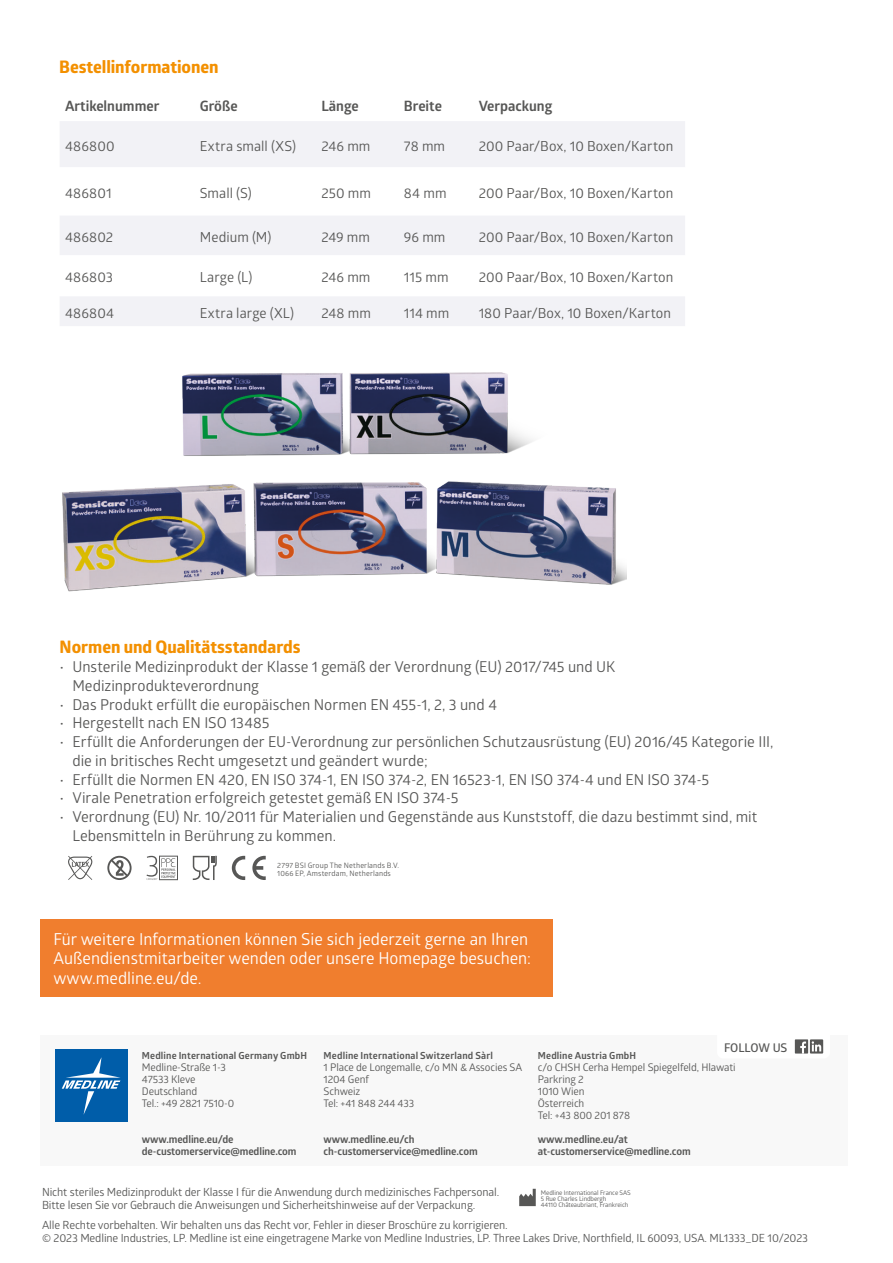
<style>
.page{position:relative;width:893px;height:1263px;background:#fff}
.page>*{position:absolute;margin:0;border:0;box-sizing:border-box;transform-origin:0 0}
.t1{font:700 17.25px "Globerx";color:#f39000}
.MEDLINE_-_CTA{font:16.5px/19.5px "Glober";color:#fff}
.t2{font:15px/18.8px "Glober";color:#575756}
.Table_Heads{font:700 14.25px "Glober";color:#575756}
.t3{font:13.8px "Glober";letter-spacing:.005em;color:#575756}
.t4{font:600 12px "Glober";letter-spacing:-.01em;color:#575756}
.t5{font:11.25px/12.8px "Glober";letter-spacing:-.01em;color:#575756}
.t6{font:10.5px/12px "Glober";letter-spacing:-.01em;color:#575756}
.t7{font:700 10.5px/12px "Glober";letter-spacing:-.01em;color:#575756}
.t8{font:700 9.75px "Glober";letter-spacing:.02em;color:#575756}
.t9{font:7.5px "Glober";letter-spacing:.02em;color:#575756}
.t10{font:6.3px/6.3px "Glober";letter-spacing:-.01em;color:#575756}
</style>
<div class="page">
<div style="left:40px;top:1035px;width:808px;height:131px;background:#f8f8f8"></div>
<div style="left:717px;top:1025px;width:113px;height:33px;background:#fff;border-radius:6px"></div>
<svg style="left:810px;top:1039px;width:13px;height:14px"></svg>
<svg style="left:812px;top:1041px;width:9px;height:10px"></svg>
<div style="left:795px;top:1039px;width:13px;height:14px;background:#575756"></div>
<svg style="left:800px;top:1041px;width:6px;height:12px"></svg>
<div style="left:55px;top:1050px;width:72px;height:72px;background:#005da9"></div>
<svg style="left:62px;top:1057px;width:59px;height:58px"></svg>
<svg style="left:519px;top:1189px;width:17px;height:17px"></svg>
<div style="left:40px;top:919px;width:513px;height:78px;background:#f07e2e"></div>
<div style="left:60px;top:121px;width:625px;height:46px;background:#f2f2f6"></div>
<svg style="left:60px;top:216px;width:625px;height:110px;fill:#f2f2f6"></svg>
<img style="left:60px;top:256px;width:567px;height:336px">
<svg style="left:68px;top:856px;width:25px;height:24px"></svg>
<svg style="left:107px;top:856px;width:25px;height:24px"></svg>
<svg style="left:193px;top:856px;width:24px;height:24px"></svg>
<svg style="left:252px;top:856px;width:14px;height:24px"></svg>
<svg style="left:232px;top:856px;width:13px;height:24px"></svg>
<div style="left:159px;top:856px;width:19px;height:24px;border:1px solid #575756"></div>
<svg style="left:147px;top:856px;width:29px;height:24px"></svg>
<p class="t1" style="left:59px;top:54px;width:161px">Bestellinformationen</p>
<p class="Table_Heads" style="left:65px;top:96px;width:96px">Artikelnummer</p>
<p class="Table_Heads" style="left:200px;top:96px;width:39px">Größe</p>
<p class="Table_Heads" style="left:321px;top:96px;width:39px">Länge</p>
<p class="Table_Heads" style="left:404px;top:96px;width:40px">Breite</p>
<p class="Table_Heads" style="left:479px;top:96px;width:75px">Verpackung</p>
<p class="t3" style="left:65px;top:136px;width:51px">486800</p>
<p class="t3" style="left:200px;top:136px;width:98px">Extra small (XS)</p>
<p class="t3" style="left:321px;top:136px;width:51px">246 mm</p>
<p class="t3" style="left:404px;top:136px;width:43px">78 mm</p>
<p class="t3" style="left:479px;top:136px;width:196px">200 Paar/Box, 10 Boxen/Karton</p>
<p class="t3" style="left:65px;top:183px;width:48px">486801</p>
<p class="t3" style="left:200px;top:183px;width:54px">Small (S)</p>
<p class="t3" style="left:321px;top:183px;width:51px">250 mm</p>
<p class="t3" style="left:404px;top:183px;width:44px">84 mm</p>
<p class="t3" style="left:479px;top:183px;width:196px">200 Paar/Box, 10 Boxen/Karton</p>
<p class="t3" style="left:65px;top:227px;width:50px">486802</p>
<p class="t3" style="left:200px;top:227px;width:73px">Medium (M)</p>
<p class="t3" style="left:321px;top:227px;width:50px">249 mm</p>
<p class="t3" style="left:404px;top:227px;width:43px">96 mm</p>
<p class="t3" style="left:479px;top:227px;width:196px">200 Paar/Box, 10 Boxen/Karton</p>
<p class="t3" style="left:65px;top:268px;width:49px">486803</p>
<p class="t3" style="left:200px;top:268px;width:54px">Large (L)</p>
<p class="t3" style="left:321px;top:268px;width:51px">246 mm</p>
<p class="t3" style="left:404px;top:268px;width:46px">115 mm</p>
<p class="t3" style="left:479px;top:268px;width:196px">200 Paar/Box, 10 Boxen/Karton</p>
<p class="t3" style="left:65px;top:303px;width:51px">486804</p>
<p class="t3" style="left:200px;top:303px;width:96px">Extra large (XL)</p>
<p class="t3" style="left:321px;top:303px;width:51px">248 mm</p>
<p class="t3" style="left:404px;top:303px;width:47px">114 mm</p>
<p class="t3" style="left:479px;top:303px;width:194px">180 Paar/Box, 10 Boxen/Karton</p>
<p class="t1" style="left:60px;top:635px;width:243px">Normen und Qualitätsstandards</p>
<p class="t2" style="left:72px;top:657px;width:545px;text-indent:-13px">• Unsterile Medizinprodukt der Klasse 1 gemäß der Verordnung (EU) 2017/745 und UK<br>Medizinprodukteverordnung</p>
<p class="t2" style="left:60px;top:694px;width:439px">• Das Produkt erfüllt die europäischen Normen EN 455-1, 2, 3 und 4</p>
<p class="t2" style="left:60px;top:713px;width:212px">• Hergestellt nach EN ISO 13485</p>
<p class="t2" style="left:72px;top:732px;width:703px;text-indent:-13px">• Erfüllt die Anforderungen der EU-Verordnung zur persönlichen Schutzausrüstung (EU) 2016/45 Kategorie III, die in britisches Recht umgesetzt und geändert wurde;</p>
<p class="t2" style="left:60px;top:769px;width:651px">• Erfüllt die Normen EN 420, EN ISO 374-1, EN ISO 374-2, EN 16523-1, EN ISO 374-4 und EN ISO 374-5</p>
<p class="t2" style="left:60px;top:788px;width:400px">• Virale Penetration erfolgreich getestet gemäß EN ISO 374-5</p>
<p class="t2" style="left:72px;top:807px;width:687px;text-indent:-13px">• Verordnung (EU) Nr. 10/2011 für Materialien und Gegenstände aus Kunststoff, die dazu bestimmt sind, mit<br>Lebensmitteln in Berührung zu kommen.</p>
<p class="t9" style="left:277px;top:860px;width:123px">2797 BSI Group The Netherlands B.V.</p>
<p class="t9" style="left:277px;top:868px;width:115px">1066 EP, Amsterdam, Netherlands</p>
<p class="MEDLINE_-_CTA" style="left:53px;top:928px;width:479px">Für weitere Informationen können Sie sich jederzeit gerne an Ihren<br>Außendienstmitarbeiter wenden oder unsere Homepage besuchen: www.medline.eu/de.</p>
<p class="t8" style="left:142px;top:1048px;width:167px">Medline International Germany GmbH</p>
<p class="t6" style="left:142px;top:1061px;width:94px">Medline-Straße 1-3<br>47533 Kleve<br>Deutschland<br>Tel.: +49 2821 7510-0</p>
<p class="t7" style="left:142px;top:1133px;width:156px">www.medline.eu/de de-customerservice@medline.com</p>
<p class="t8" style="left:324px;top:1048px;width:171px">Medline International Switzerland Sàrl</p>
<p class="t6" style="left:324px;top:1061px;width:200px">1 Place de Longemalle, c/o MN &amp; Associes SA<br>1204 Genf<br>Schweiz<br>Tel: +41 848 244 433</p>
<p class="t7" style="left:324px;top:1133px;width:155px">www.medline.eu/ch ch-customerservice@medline.com</p>
<p class="t4" style="left:724px;top:1039px;width:65px">FOLLOW US</p>
<p class="t8" style="left:538px;top:1048px;width:100px">Medline Austria GmbH</p>
<p class="t6" style="left:538px;top:1061px;width:199px">c/o CHSH Cerha Hempel Spiegelfeld, Hlawati<br>Parkring 2<br>1010 Wien<br>Österreich<br>Tel: +43 800 201 878</p>
<p class="t7" style="left:538px;top:1133px;width:154px">www.medline.eu/at at-customerservice@medline.com</p>
<p class="t5" style="left:42px;top:1185px;width:459px">Nicht steriles Medizinprodukt der Klasse I für die Anwendung durch medizinisches Fachpersonal.<br>Bitte lesen Sie vor Gebrauch die Anweisungen und Sicherheitshinweise auf der Verpackung.</p>
<p class="t5" style="left:42px;top:1218px;width:767px">Alle Rechte vorbehalten. Wir behalten uns das Recht vor, Fehler in dieser Broschüre zu korrigieren.<br>© 2023 Medline Industries, LP. Medline ist eine eingetragene Marke von Medline Industries, LP. Three Lakes Drive, Northfield, IL 60093, USA. ML1333_DE 10/2023</p>
<p class="t10" style="left:541px;top:1189px;width:91px">Medline International France SAS<br>5 Rue Charles Lindbergh<br>44110 Châteaubriant, Frankreich</p>
</div>
